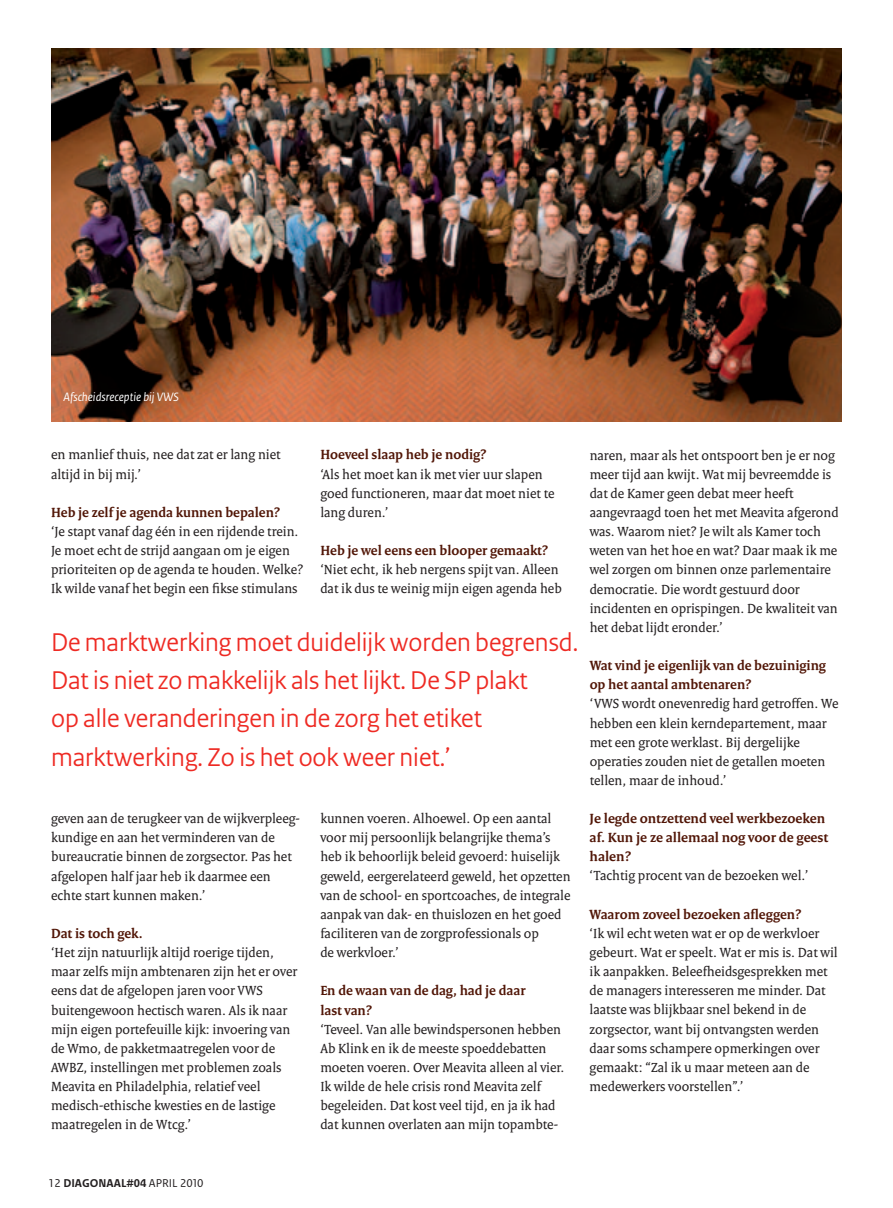
<style>
.page{position:relative;width:893px;height:1208px;background:#fff}
.page>*{position:absolute;margin:0;border:0;box-sizing:border-box;transform-origin:0 0}
.t1{font:27px/38.2px "Rijksoverheid Sans Heading";color:#ee2a23}
.t2{font:14.25px/19.2px "Rijksoverheid Serif";color:#231f20}
.t3{font:700 14.25px/19.2px "Rijksoverheid Serif";color:#511607}
.t4{font:italic 12.75px "Rijksoverheid Sans Text";color:#fff}
.t5{font:700 12px "Rijksoverheid Sans Text";color:#231f20}
.s1{font-weight:400}
</style>
<div class="page">
<img style="left:51px;top:48px;width:791px;height:373px">
<p class="t4" style="left:63px;top:390px;width:117px">Afscheidsreceptie bij VWS</p>
<p class="t2" style="left:51px;top:445px;width:231px">en manlief thuis, nee dat zat er lang niet altijd in bij mij.’</p>
<p class="t3" style="left:51px;top:502px;width:231px">Heb je zelf je agenda kunnen bepalen?</p>
<p class="t2" style="left:51px;top:521px;width:254px">‘Je stapt vanaf dag één in een rijdende trein.<br>Je moet echt de strijd aangaan om je eigen prioriteiten op de agenda te houden. Welke?<br>Ik wilde vanaf het begin een fikse stimulans</p>
<p class="t3" style="left:320px;top:445px;width:168px">Hoeveel slaap heb je nodig?</p>
<p class="t2" style="left:320px;top:464px;width:236px">‘Als het moet kan ik met vier uur slapen goed functioneren, maar dat moet niet te lang duren.’</p>
<p class="t3" style="left:320px;top:541px;width:229px">Heb je wel eens een blooper gemaakt?</p>
<p class="t2" style="left:320px;top:560px;width:243px">‘Niet echt, ik heb nergens spijt van. Alleen dat ik dus te weinig mijn eigen agenda heb</p>
<h1 class="t1" style="left:51px;top:623px;width:529px">De marktwerking moet duidelijk worden begrensd.<br>Dat is niet zo makkelijk als het lijkt. De SP plakt<br>op alle veranderingen in de zorg het etiket marktwerking. Zo is het ook weer niet.’</h1>
<p class="t2" style="left:51px;top:808px;width:250px">geven aan de terugkeer van de wijkverpleeg&shy;kundige en aan het verminderen van de bureaucratie binnen de zorgsector. Pas het afgelopen half jaar heb ik daarmee een echte start kunnen maken.’</p>
<p class="t3" style="left:51px;top:923px;width:93px">Dat is toch gek.</p>
<p class="t2" style="left:51px;top:942px;width:248px">‘Het zijn natuurlijk altijd roerige tijden, maar zelfs mijn ambtenaren zijn het er over eens dat de afgelopen jaren voor VWS buitengewoon hectisch waren. Als ik naar mijn eigen portefeuille kijk: invoering van de Wmo, de pakketmaatregelen voor de AWBZ, instellingen met problemen zoals Meavita en Philadelphia, relatief veel medisch-ethische kwesties en de lastige maatregelen in de Wtcg.’</p>
<p class="t2" style="left:320px;top:809px;width:252px">kunnen voeren. Alhoewel. Op een aantal voor mij persoonlijk belangrijke thema’s heb ik behoorlijk beleid gevoerd: huiselijk geweld, eergerelateerd geweld, het opzetten van de school- en sportcoaches, de integrale aanpak van dak- en thuislozen en het goed faciliteren van de zorgprofessionals op<br>de werkvloer.’</p>
<p class="t3" style="left:320px;top:981px;width:207px">En de waan van de dag, had je daar last van?</p>
<p class="t2" style="left:320px;top:1019px;width:246px">‘Teveel. Van alle bewindspersonen hebben Ab Klink en ik de meeste spoeddebatten moeten voeren. Over Meavita alleen al vier.<br>Ik wilde de hele crisis rond Meavita zelf begeleiden. Dat kost veel tijd, en ja ik had dat kunnen overlaten aan mijn topambte-</p>
<p class="t2" style="left:590px;top:445px;width:250px">naren, maar als het ontspoort ben je er nog meer tijd aan kwijt. Wat mij bevreemdde is dat de Kamer geen debat meer heeft aangevraagd toen het met Meavita afgerond was. Waarom niet? Je wilt als Kamer toch weten van het hoe en wat? Daar maak ik me wel zorgen om binnen onze parlementaire democratie. Die wordt gestuurd door incidenten en oprispingen. De kwaliteit van het debat lijdt eronder.’</p>
<p class="t3" style="left:590px;top:656px;width:238px">Wat vind je eigenlijk van de bezuiniging op het aantal ambtenaren?</p>
<p class="t2" style="left:590px;top:694px;width:250px">‘VWS wordt onevenredig hard getroffen. We hebben een klein kerndepartement, maar met een grote werklast. Bij dergelijke operaties zouden niet de getallen moeten tellen, maar de inhoud.’</p>
<p class="t3" style="left:590px;top:808px;width:240px">Je legde ontzettend veel werkbezoeken af. Kun je ze allemaal nog voor de geest halen?</p>
<p class="t2" style="left:590px;top:866px;width:220px">‘Tachtig procent van de bezoeken wel.’</p>
<p class="t3" style="left:590px;top:904px;width:213px">Waarom zoveel bezoeken afleggen?</p>
<p class="t2" style="left:590px;top:923px;width:250px">‘Ik wil echt weten wat er op de werkvloer gebeurt. Wat er speelt. Wat er mis is. Dat wil ik aanpakken. Beleefheidsgesprekken met de managers interesseren me minder. Dat laatste was blijkbaar snel bekend in de zorgsector, want bij ontvangsten werden daar soms schampere opmerkingen over gemaakt: “Zal ik u maar meteen aan de medewerkers voorstellen”.’</p>
<p class="t5" style="left:48px;top:1176px;width:157px"><span class="s1">12</span> DIAGONAAL#04 <span class="s1">APRIL 2010</span></p>
</div>
